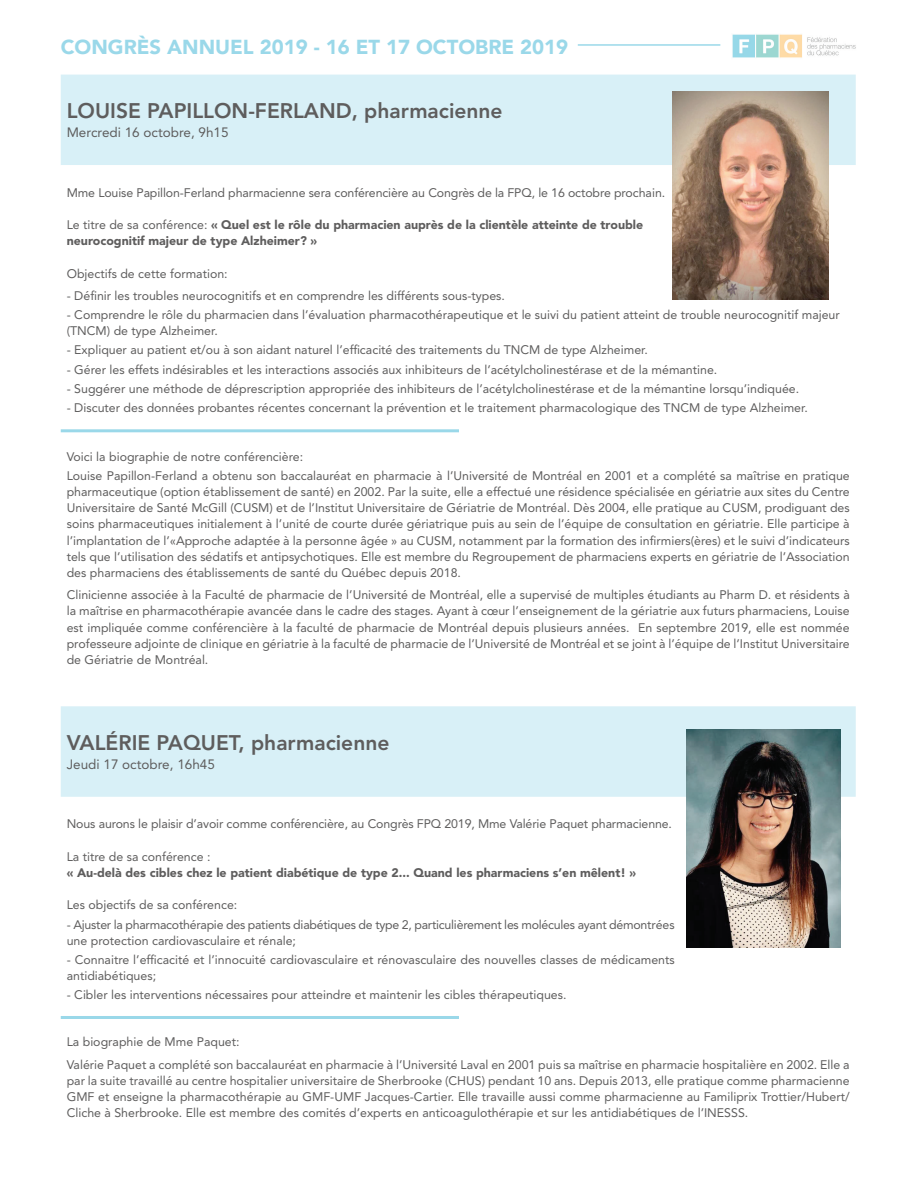
<style>
.page{position:relative;width:918px;height:1188px;background:#fff}
.page>*{position:absolute;margin:0;border:0;box-sizing:border-box;transform-origin:0 0}
.t1{font:800 21px "Avenir LT Std";color:#5e5d5d}
.t2{font:900 20.25px "Avenir";color:#9ad8e9}
.t3{font:13.5px "Avenir LT Std";color:#5e5d5d}
.t4{font:12.3px/16.2px "Avenir LT Std";color:#5e5d5d}
.t5{font:900 12.3px/16.2px "Avenir LT Std";color:#5e5d5d}
.t6{font:12.3px/16.2px "Avenir LT Std";letter-spacing:-.02em;color:#5e5d5d}
.s1{font-weight:400}
</style>
<div class="page">
<div style="left:61px;top:75px;width:795px;height:90px;background:#d8f0f7"></div>
<hr style="left:61px;top:429px;width:398px;height:3px;background:#9ad8e9">
<img style="left:673px;top:92px;width:156px;height:207px">
<div style="left:61px;top:706px;width:795px;height:91px;background:#d8f0f7"></div>
<hr style="left:61px;top:1016px;width:398px;height:3px;background:#9ad8e9">
<img style="left:687px;top:730px;width:153px;height:218px">
<hr style="left:578px;top:44px;width:142px;height:2px;background:#9ad8e9">
<img style="left:732px;top:34px;width:124px;height:24px">
<h2 class="t2" style="left:61px;top:29px;width:371px">CONGRÈS ANNUEL 2019 - 16 ET 17 OCTOBRE</h2>
<h2 class="t2" style="left:520px;top:29px;width:49px">2019</h2>
<h1 class="t1" style="left:67px;top:98px;width:437px">Louise Papillon-Ferland, pharmacienne</h1>
<p class="t3" style="left:67px;top:125px;width:163px">Mercredi 16 octobre, 9h15</p>
<p class="t4" style="left:67px;top:184px;width:600px">Mme Louise Papillon-Ferland pharmacienne sera conférencière au Congrès de la FPQ, le 16 octobre prochain.</p>
<p class="t5" style="left:67px;top:217px;width:578px"><span class="s1">Le titre de sa conférence:</span> « Quel est le rôle du pharmacien auprès de la clientèle atteinte de trouble neurocognitif majeur de type Alzheimer? »</p>
<p class="t4" style="left:67px;top:265px;width:162px">Objectifs de cette formation:</p>
<p class="t4" style="left:67px;top:287px;width:440px">- Définir les troubles neurocognitifs et en comprendre les différents sous-types.</p>
<p class="t4" style="left:67px;top:307px;width:775px">- Comprendre le rôle du pharmacien dans l’évaluation pharmacothérapeutique et le suivi du patient atteint de trouble neurocognitif majeur (TNCM) de type Alzheimer.</p>
<p class="t4" style="left:67px;top:342px;width:583px">- Expliquer au patient et/ou à son aidant naturel l’efficacité des traitements du TNCM de type Alzheimer.</p>
<p class="t4" style="left:67px;top:361px;width:652px">- Gérer les effets indésirables et les interactions associés aux inhibiteurs de l’acétylcholinestérase et de la mémantine.</p>
<p class="t4" style="left:67px;top:381px;width:734px">- Suggérer une méthode de déprescription appropriée des inhibiteurs de l’acétylcholinestérase et de la mémantine lorsqu’indiquée.</p>
<p class="t4" style="left:67px;top:400px;width:743px">- Discuter des données probantes récentes concernant la prévention et le traitement pharmacologique des TNCM de type Alzheimer.</p>
<p class="t4" style="left:67px;top:447px;width:785px;line-height:19.2px">Voici la biographie de notre conférencière:<br>Louise Papillon-Ferland a obtenu son baccalauréat en pharmacie à l’Université de Montréal en 2001 et a complété sa maîtrise en pratique</p>
<p class="t4" style="left:67px;top:484px;width:785px;text-align:justify">pharmaceutique (option établissement de santé) en 2002. Par la suite, elle a effectué une résidence spécialisée en gériatrie aux sites du Centre Universitaire de Santé McGill (CUSM) et de l’Institut Universitaire de Gériatrie de Montréal. Dès 2004, elle pratique au CUSM, prodiguant des soins pharmaceutiques initialement à l’unité de courte durée gériatrique puis au sein de l’équipe de consultation en gériatrie. Elle participe à l’implantation de l’«Approche adaptée à la personne âgée » au CUSM, notamment par la formation des infirmiers(ères) et le suivi d’indicateurs tels que l’utilisation des sédatifs et antipsychotiques. Elle est membre du Regroupement de pharmaciens experts en gériatrie de l’Association des pharmaciens des établissements de santé du Québec depuis 2018.</p>
<p class="t4" style="left:67px;top:587px;width:785px;text-align:justify">Clinicienne associée à la Faculté de pharmacie de l’Université de Montréal, elle a supervisé de multiples étudiants au Pharm D. et résidents à la maîtrise en pharmacothérapie avancée dans le cadre des stages. Ayant à cœur l’enseignement de la gériatrie aux futurs pharmaciens, Louise est impliquée comme conférencière à la faculté de pharmacie de Montréal depuis plusieurs années. En septembre 2019, elle est nommée professeure adjointe de clinique en gériatrie à la faculté de pharmacie de l’Université de Montréal et se joint à l’équipe de l’Institut Universitaire de Gériatrie de Montréal.</p>
<h1 class="t1" style="left:67px;top:730px;width:324px">Valérie Paquet, pharmacienne</h1>
<p class="t3" style="left:67px;top:757px;width:150px">Jeudi 17 octobre, 16h45</p>
<p class="t4" style="left:67px;top:816px;width:607px">Nous aurons le plaisir d’avoir comme conférencière, au Congrès FPQ 2019, Mme Valérie Paquet pharmacienne.</p>
<p class="t4" style="left:67px;top:848px;width:145px">La titre de sa conférence :</p>
<p class="t5" style="left:67px;top:864px;width:571px">« Au-delà des cibles chez le patient diabétique de type 2... Quand les pharmaciens s’en mêlent! »</p>
<p class="t4" style="left:67px;top:897px;width:172px">Les objectifs de sa conférence:</p>
<p class="t6" style="left:67px;top:916px;width:609px">- Ajuster la pharmacothérapie des patients diabétiques de type 2, particulièrement les molécules ayant démontrées une protection cardiovasculaire et rénale;</p>
<p class="t4" style="left:67px;top:952px;width:610px">- Connaitre l’efficacité et l’innocuité cardiovasculaire et rénovasculaire des nouvelles classes de médicaments antidiabétiques;</p>
<p class="t4" style="left:67px;top:987px;width:501px">- Cibler les interventions nécessaires pour atteindre et maintenir les cibles thérapeutiques.</p>
<p class="t4" style="left:67px;top:1031px;width:784px;line-height:22.2px">La biographie de Mme Paquet:<br>Valérie Paquet a complété son baccalauréat en pharmacie à l’Université Laval en 2001 puis sa maîtrise en pharmacie hospitalière en 2002. Elle a</p>
<p class="t4" style="left:67px;top:1073px;width:784px;text-align:justify">par la suite travaillé au centre hospitalier universitaire de Sherbrooke (CHUS) pendant 10 ans. Depuis 2013, elle pratique comme pharmacienne GMF et enseigne la pharmacothérapie au GMF-UMF Jacques-Cartier. Elle travaille aussi comme pharmacienne au Familiprix Trottier/Hubert/ Cliche à Sherbrooke. Elle est membre des comités d’experts en anticoagulothérapie et sur les antidiabétiques de l’INESSS.</p>
</div>
